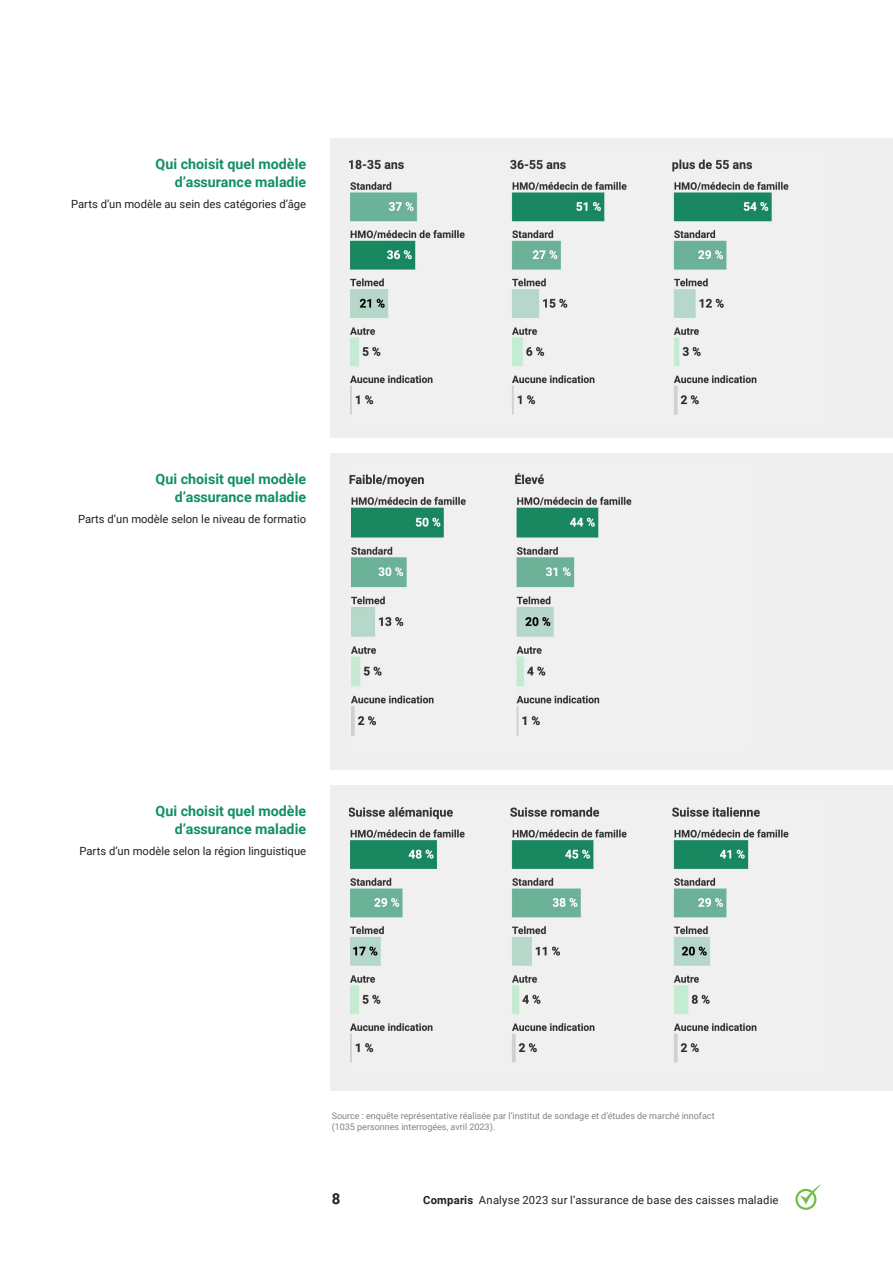
<style>
.page{position:relative;width:893px;height:1263px;background:#fff}
.page>*{position:absolute;margin:0;border:0;box-sizing:border-box;transform-origin:0 0}
.t1{font:700 15px "Roboto";color:#231f20}
.t2{font:700 14.25px "Roboto";color:#119062}
.t3{font:11.25px "Roboto";color:#231f20}
.t4{font:9px "Roboto";color:#808285}
.s1{font-weight:700}
</style>
<div class="page">
<svg style="left:795px;top:1185px;width:26px;height:25px"></svg>
<div style="left:331px;top:453px;width:562px;height:317px;background:#f0eff0"></div>
<img style="left:349px;top:473px;width:283px;height:263px">
<div style="left:331px;top:785px;width:562px;height:305px;background:#f0eff0"></div>
<img style="left:349px;top:807px;width:440px;height:256px">
<div style="left:331px;top:138px;width:562px;height:300px;background:#f0eff0"></div>
<img style="left:349px;top:159px;width:440px;height:256px">
<p class="t2" style="left:156px;top:154px;width:152px">Qui choisit quel modèle</p>
<p class="t2" style="left:175px;top:172px;width:133px">d’assurance maladie</p>
<p class="t3" style="left:71px;top:196px;width:236px">Parts d’un modèle au sein des catégories d’âge</p>
<p class="t2" style="left:156px;top:469px;width:152px">Qui choisit quel modèle</p>
<p class="t2" style="left:175px;top:487px;width:133px">d’assurance maladie</p>
<p class="t3" style="left:78px;top:511px;width:230px">Parts d’un modèle selon le niveau de formatio</p>
<p class="t2" style="left:156px;top:801px;width:152px">Qui choisit quel modèle</p>
<p class="t2" style="left:175px;top:819px;width:133px">d’assurance maladie</p>
<p class="t3" style="left:79px;top:843px;width:228px">Parts d’un modèle selon la région linguistique</p>
<p class="t4" style="left:332px;top:1110px;width:384px">Source : enquête représentative réalisée par l’institut de sondage et d’études de marché innofact</p>
<p class="t4" style="left:332px;top:1121px;width:165px">(1035 personnes interrogées, avril 2023).</p>
<h1 class="t1" style="left:332px;top:1188px;width:10px">8</h1>
<p class="t3" style="left:423px;top:1192px;width:357px"><span class="s1">Comparis</span> Analyse 2023 sur l’assurance de base des caisses maladie</p>
</div>
